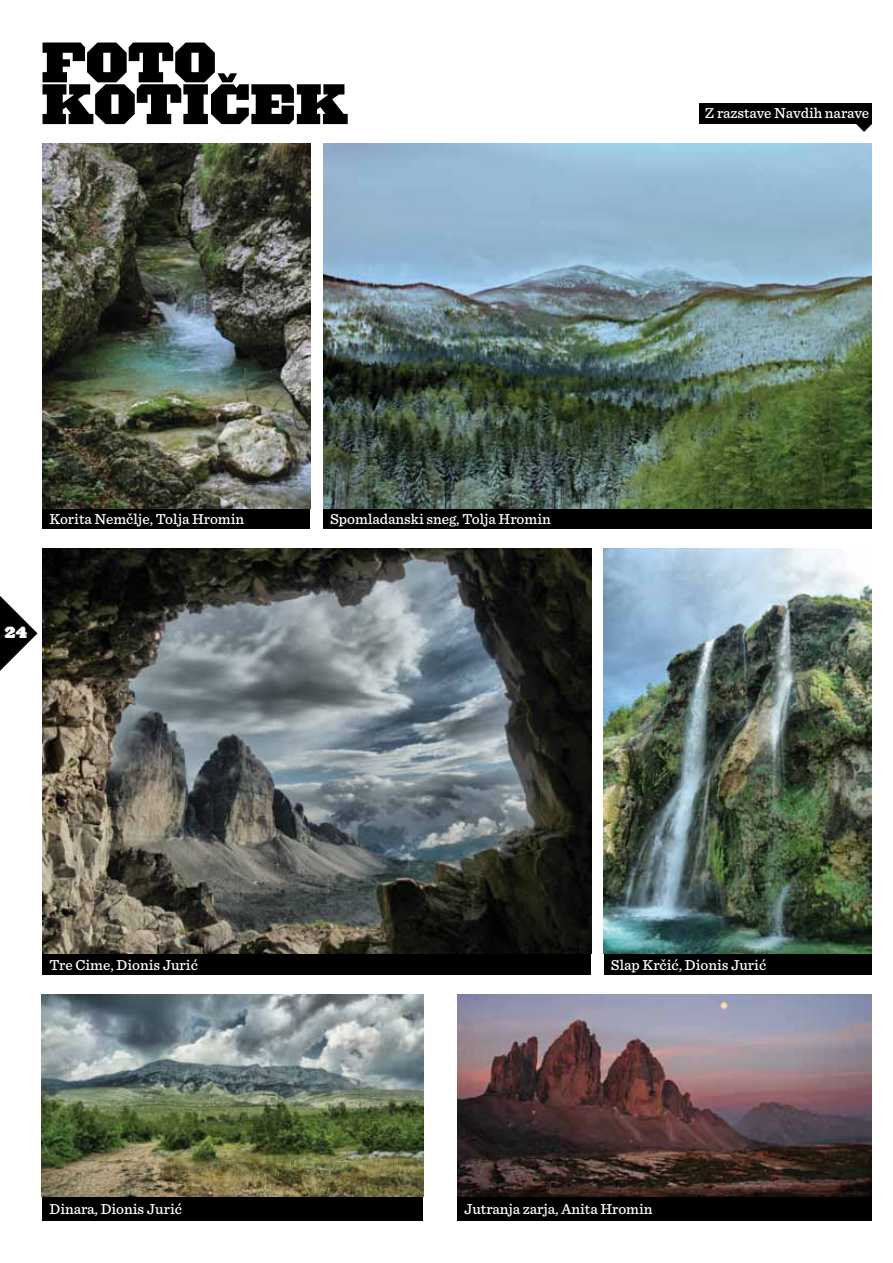
<style>
.page{position:relative;width:893px;height:1263px;background:#fff}
.page>*{position:absolute;margin:0;border:0;box-sizing:border-box;transform-origin:0 0}
.t1{font:900 52.8px/41.7px "Acropolis HTF";color:#000}
.t2{font:500 15px "Sentinel";color:#fff}
.t3{font:900 15px "Acropolis HTF";color:#fff}
</style>
<div class="page">
<svg style="left:0;top:596px;width:37px;height:75px"></svg>
<svg style="left:217px;top:73px;width:20px;height:9px"></svg>
<div style="left:43px;top:1197px;width:380px;height:23px;background:#000"></div>
<div style="left:457px;top:1197px;width:415px;height:23px;background:#000"></div>
<div style="left:43px;top:508px;width:267px;height:21px;background:#000"></div>
<div style="left:700px;top:104px;width:172px;height:20px;background:#000"></div>
<div style="left:604px;top:954px;width:268px;height:20px;background:#000"></div>
<div style="left:323px;top:508px;width:549px;height:21px;background:#000"></div>
<div style="left:43px;top:954px;width:548px;height:20px;background:#000"></div>
<img style="left:43px;top:144px;width:267px;height:364px">
<img style="left:323px;top:144px;width:549px;height:364px">
<img style="left:604px;top:549px;width:268px;height:405px">
<img style="left:43px;top:549px;width:548px;height:405px">
<img style="left:42px;top:994px;width:381px;height:203px">
<img style="left:457px;top:994px;width:415px;height:203px">
<svg style="left:856px;top:124px;width:16px;height:8px"></svg>
<h1 class="t1" style="left:41px;top:42px;width:308px">FOTO<br>KOTICEK</h1>
<p class="t2" style="left:705px;top:102px;width:166px">Z razstave Navdih narave</p>
<p class="t2" style="left:50px;top:508px;width:196px">Korita Nemčlje, Tolja Hromin</p>
<p class="t3" style="left:5px;top:623px;width:24px">24</p>
<p class="t2" style="left:330px;top:508px;width:222px">Spomladanski sneg, Tolja Hromin</p>
<p class="t2" style="left:50px;top:953px;width:150px">Tre Cime, Dionis Jurić</p>
<p class="t2" style="left:611px;top:953px;width:157px">Slap Krčić, Dionis Jurić</p>
<p class="t2" style="left:50px;top:1198px;width:134px">Dinara, Dionis Jurić</p>
<p class="t2" style="left:464px;top:1198px;width:190px">Jutranja zarja, Anita Hromin</p>
</div>
